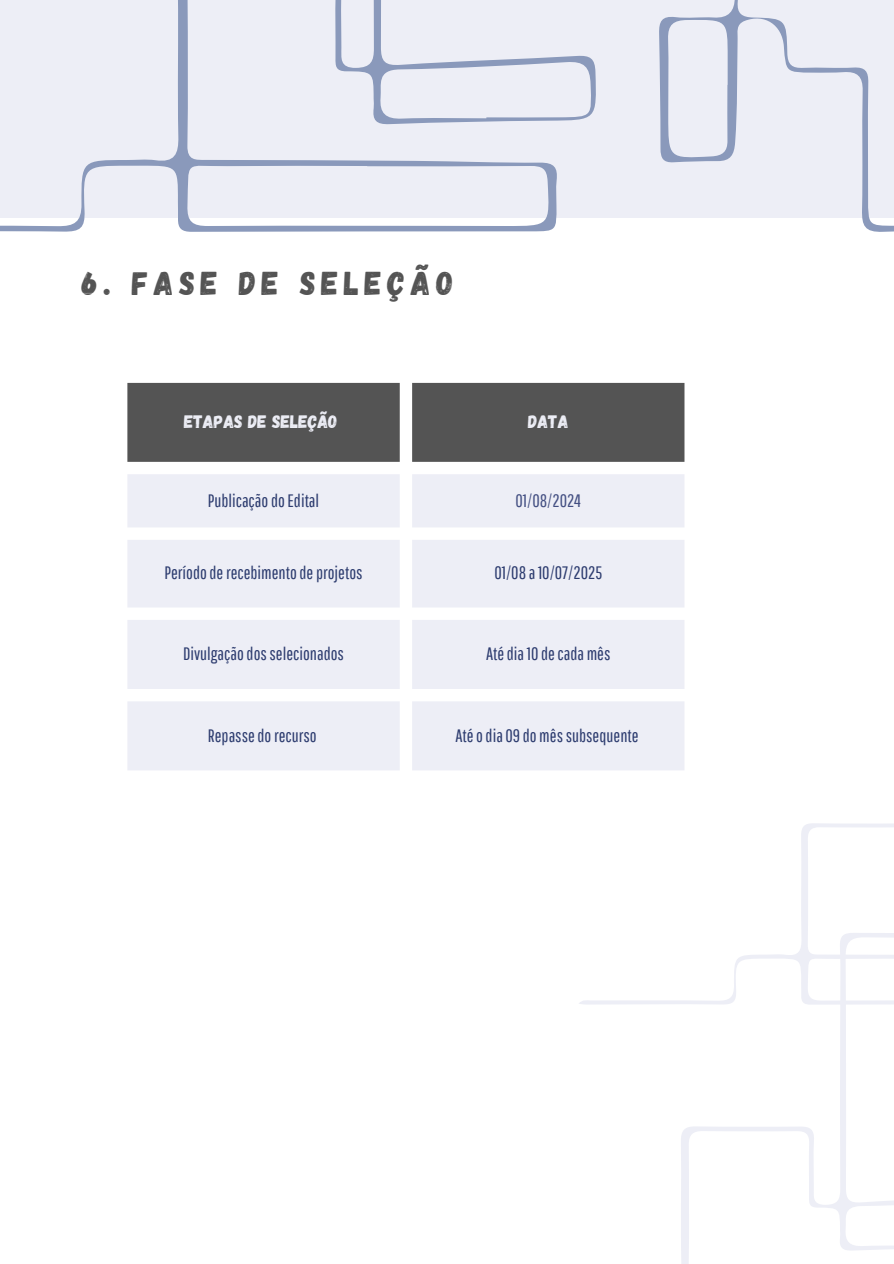
<style>
.page{position:relative;width:894px;height:1264px;background:#fff}
.page>*{position:absolute;margin:0;border:0;box-sizing:border-box;transform-origin:0 0}
.t1{font:33px "Gagalin";letter-spacing:.17em;color:#545454}
.t2{font:18px "Pathway Gothic One";color:#2d3c6f}
.t3{font:18px "Gagalin";color:#edeef6}
.t4{font:18px "Pathway Gothic One";color:#434f82}
</style>
<div class="page">
<svg style="left:0;top:0;width:893px;height:232px;background:#e5e7f1"></svg>
<svg style="left:681px;top:1005px;width:212px;height:258px"></svg>
<svg style="left:579px;top:823px;width:314px;height:182px"></svg>
<div style="left:127px;top:383px;width:557px;height:79px;background:#545454"></div>
<svg style="left:127px;top:474px;width:557px;height:296px;fill:#edeef6"></svg>
<p class="t1" style="left:82px;top:262px;width:373px">6. FASE DE SELEÇÃO</p>
<h1 class="t3" style="left:184px;top:410px;width:155px">ETAPAS DE SELEÇÃO</h1>
<p class="t3" style="left:528px;top:410px;width:42px">DATA</p>
<p class="t2" style="left:208px;top:489px;width:113px">PublicaçãodoEdital</p>
<p class="t4" style="left:515px;top:489px;width:67px">01/08/2024</p>
<p class="t2" style="left:164px;top:562px;width:199px">Períododerecebimentodeprojetos</p>
<p class="t2" style="left:494px;top:562px;width:109px">01/08 a10/07/2025</p>
<p class="t2" style="left:183px;top:643px;width:162px">Divulgaçãodosselecionados</p>
<p class="t2" style="left:486px;top:643px;width:126px">Atédia10 decadamês</p>
<p class="t2" style="left:208px;top:724px;width:110px">Repassedorecurso</p>
<p class="t2" style="left:455px;top:724px;width:185px">Atéodia 09 domêssubsequente</p>
</div>
